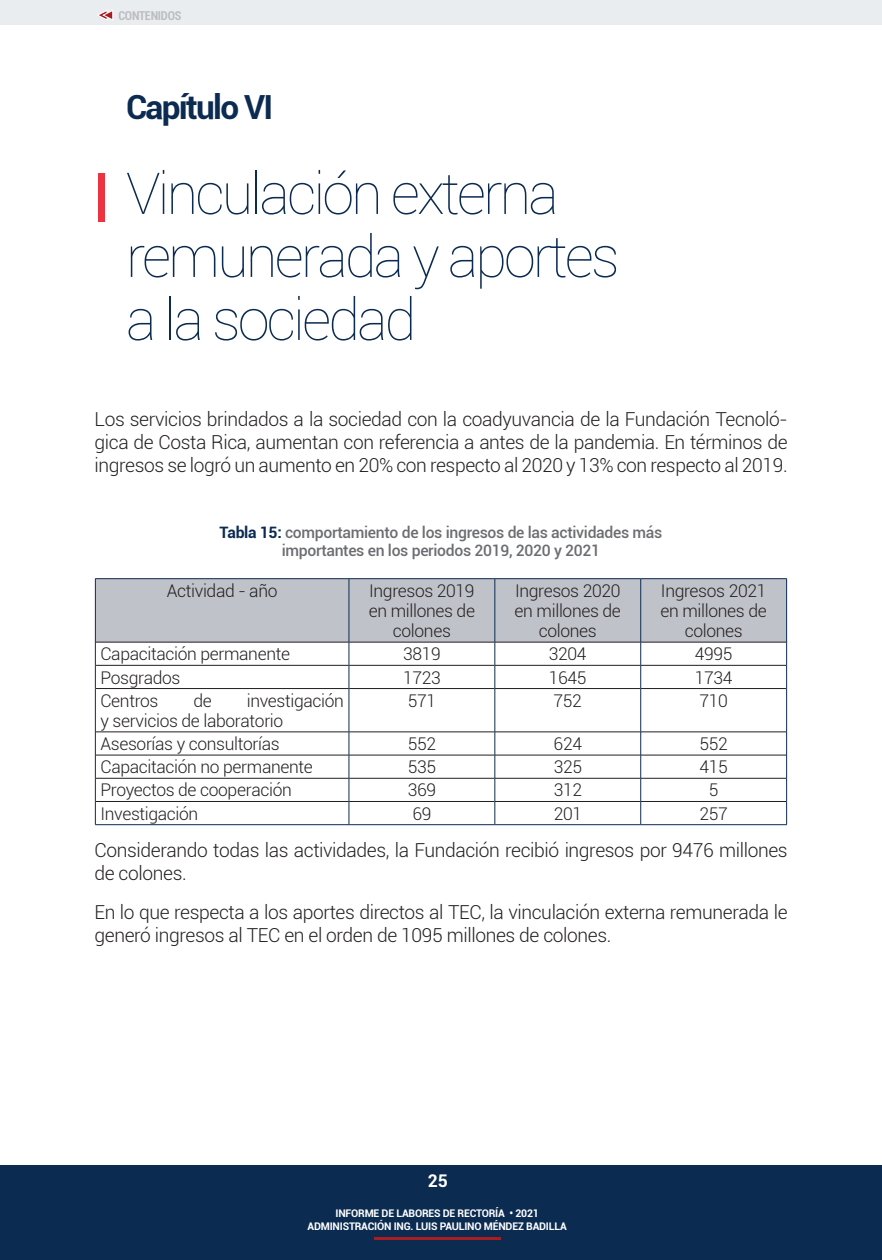
<style>
.page{position:relative;width:882px;height:1260px;background:#fff}
.page>*{position:absolute;margin:0;border:0;box-sizing:border-box;transform-origin:0 0}
.t1{font:100 57.75px/63px "Roboto";letter-spacing:-.05em;color:#0c2b51}
.t2{font:700 33.25px "Roboto";letter-spacing:-.05em;color:#0c2b51}
.t3{font:300 19.25px/23.1px "Roboto";letter-spacing:-.02em;color:#231f20}
.t4{font:300 17.5px/20.1px "Roboto";letter-spacing:-.02em;color:#231f20;text-align:center}
.t5{font:700 17.5px "Roboto";color:#fff}
.t6{font:500 15.75px/18.2px "Roboto";letter-spacing:-.02em;color:#6c6d70;text-align:center}
.t7{font:700 condensed 12.25px "Roboto";letter-spacing:-.02em;color:#bcbdc0}
.t8{font:700 10.5px/12.1px "Roboto";letter-spacing:-.02em;color:#fff;text-align:center}
.s1{font-weight:700;color:#ee3340}
.s2{font-weight:700;color:#0c2b51}
</style>
<div class="page">
<div style="left:0;top:1166px;width:882px;height:94px;background:#0c2b51"></div>
<hr style="left:375px;top:1237px;width:126px;height:3px;background:#a91d21">
<div style="left:0;top:0;width:882px;height:25px;background:#eaedef"></div>
<svg style="left:97px;top:10px;width:16px;height:10px"></svg>
<hr style="left:96px;top:732px;width:253px;height:1px;background:#231f20">
<hr style="left:349px;top:732px;width:146px;height:1px;background:#231f20">
<hr style="left:495px;top:732px;width:146px;height:1px;background:#231f20">
<hr style="left:641px;top:732px;width:145px;height:1px;background:#231f20">
<hr style="left:96px;top:755px;width:253px;height:1px;background:#231f20">
<hr style="left:349px;top:755px;width:146px;height:1px;background:#231f20">
<hr style="left:495px;top:755px;width:146px;height:1px;background:#231f20">
<hr style="left:641px;top:755px;width:145px;height:1px;background:#231f20">
<hr style="left:96px;top:778px;width:253px;height:1px;background:#231f20">
<hr style="left:349px;top:778px;width:146px;height:1px;background:#231f20">
<hr style="left:495px;top:778px;width:146px;height:1px;background:#231f20">
<hr style="left:641px;top:778px;width:145px;height:1px;background:#231f20">
<hr style="left:96px;top:801px;width:253px;height:1px;background:#231f20">
<hr style="left:349px;top:801px;width:146px;height:1px;background:#231f20">
<hr style="left:495px;top:801px;width:146px;height:1px;background:#231f20">
<hr style="left:641px;top:801px;width:145px;height:1px;background:#231f20">
<hr style="left:95px;top:578px;width:254px;height:1px;background:#0c2b51">
<hr style="left:349px;top:578px;width:146px;height:1px;background:#0c2b51">
<hr style="left:495px;top:578px;width:146px;height:1px;background:#0c2b51">
<hr style="left:641px;top:578px;width:146px;height:1px;background:#0c2b51">
<svg style="left:95px;top:579px;width:692px;height:110px"></svg>
<hr style="left:95px;top:689px;width:1px;height:43px;background:#0c2b51">
<hr style="left:349px;top:689px;width:1px;height:43px;background:#0c2b51">
<hr style="left:495px;top:689px;width:1px;height:43px;background:#0c2b51">
<hr style="left:640px;top:689px;width:1px;height:43px;background:#0c2b51">
<hr style="left:786px;top:689px;width:1px;height:43px;background:#0c2b51">
<svg style="left:95px;top:732px;width:1px;height:92px"></svg>
<svg style="left:349px;top:732px;width:1px;height:92px"></svg>
<svg style="left:495px;top:732px;width:1px;height:92px"></svg>
<svg style="left:640px;top:732px;width:1px;height:92px"></svg>
<svg style="left:786px;top:732px;width:1px;height:92px"></svg>
<hr style="left:95px;top:824px;width:254px;height:1px;background:#0c2b51">
<hr style="left:349px;top:824px;width:146px;height:1px;background:#0c2b51">
<hr style="left:495px;top:824px;width:146px;height:1px;background:#0c2b51">
<hr style="left:641px;top:824px;width:146px;height:1px;background:#0c2b51">
<p class="t7" style="left:118px;top:7px;width:65px">CONTENIDOS</p>
<h2 class="t2" style="left:126px;top:84px;width:149px">Capítulo VI</h2>
<h1 class="t1" style="left:126px;top:160px;width:495px;text-indent:-31px"><span class="s1">|</span> Vinculación externa remunerada y aportes a la sociedad</h1>
<p class="t3" style="left:94px;top:407px;width:695px;text-align:justify">Los servicios brindados a la sociedad con la coadyuvancia de la Fundación Tecnoló&shy;gica de Costa Rica, aumentan con referencia a antes de la pandemia. En términos de ingresos se logró un aumento en 20% con respecto al 2020 y 13% con respecto al 2019.</p>
<p class="t6" style="left:219px;top:522px;width:444px"><span class="s2">Tabla 15:</span> comportamiento de los ingresos de las actividades más importantes en los periodos 2019, 2020 y 2021</p>
<p class="t4" style="left:167px;top:580px;width:112px">Actividad - año</p>
<p class="t4" style="left:369px;top:580px;width:108px">Ingresos 2019 en millones de colones</p>
<p class="t4" style="left:515px;top:580px;width:108px">Ingresos 2020 en millones de colones</p>
<p class="t4" style="left:661px;top:580px;width:108px">Ingresos 2021 en millones de colones</p>
<p class="t4" style="left:100px;top:643px;width:191px">Capacitación permanente</p>
<p class="t4" style="left:403px;top:643px;width:39px">3819</p>
<p class="t4" style="left:549px;top:643px;width:39px">3204</p>
<p class="t4" style="left:695px;top:643px;width:39px">4995</p>
<p class="t4" style="left:100px;top:667px;width:82px">Posgrados</p>
<p class="t4" style="left:403px;top:667px;width:39px">1723</p>
<p class="t4" style="left:549px;top:667px;width:39px">1645</p>
<p class="t4" style="left:695px;top:667px;width:39px">1734</p>
<p class="t4" style="left:100px;top:690px;width:59px">Centros</p>
<p class="t4" style="left:193px;top:690px;width:20px">de</p>
<p class="t4" style="left:100px;top:690px;width:245px;text-align:left;text-indent:146px">investigación y servicios de laboratorio</p>
<p class="t4" style="left:408px;top:690px;width:30px">571</p>
<p class="t4" style="left:554px;top:690px;width:30px">752</p>
<p class="t4" style="left:700px;top:690px;width:30px">710</p>
<p class="t4" style="left:100px;top:733px;width:181px">Asesorías y consultorías</p>
<p class="t4" style="left:408px;top:733px;width:30px">552</p>
<p class="t4" style="left:554px;top:733px;width:30px">624</p>
<p class="t4" style="left:700px;top:733px;width:30px">552</p>
<p class="t4" style="left:100px;top:756px;width:214px">Capacitación no permanente</p>
<p class="t4" style="left:408px;top:756px;width:30px">535</p>
<p class="t4" style="left:554px;top:756px;width:30px">325</p>
<p class="t4" style="left:700px;top:756px;width:30px">415</p>
<p class="t4" style="left:101px;top:780px;width:193px">Proyectos de cooperación</p>
<p class="t4" style="left:408px;top:780px;width:30px">369</p>
<p class="t4" style="left:554px;top:780px;width:30px">312</p>
<p class="t4" style="left:709px;top:780px;width:11px">5</p>
<p class="t4" style="left:101px;top:803px;width:99px">Investigación</p>
<p class="t4" style="left:412px;top:803px;width:21px">69</p>
<p class="t4" style="left:554px;top:803px;width:30px">201</p>
<p class="t4" style="left:700px;top:803px;width:30px">257</p>
<p class="t3" style="left:94px;top:838px;width:695px">Considerando todas las actividades, la Fundación recibió ingresos por 9476 millones de colones.</p>
<p class="t3" style="left:94px;top:900px;width:695px">En lo que respecta a los aportes directos al TEC, la vinculación externa remunerada le generó ingresos al TEC en el orden de 1095 millones de colones.</p>
<p class="t5" style="left:428px;top:1169px;width:21px">25</p>
<p class="t8" style="left:308px;top:1207px;width:261px">INFORME DE LABORES DE RECTORÍA • 2021<br>ADMINISTRACIÓN ING. LUIS PAULINO MÉNDEZ BADILLA</p>
</div>
